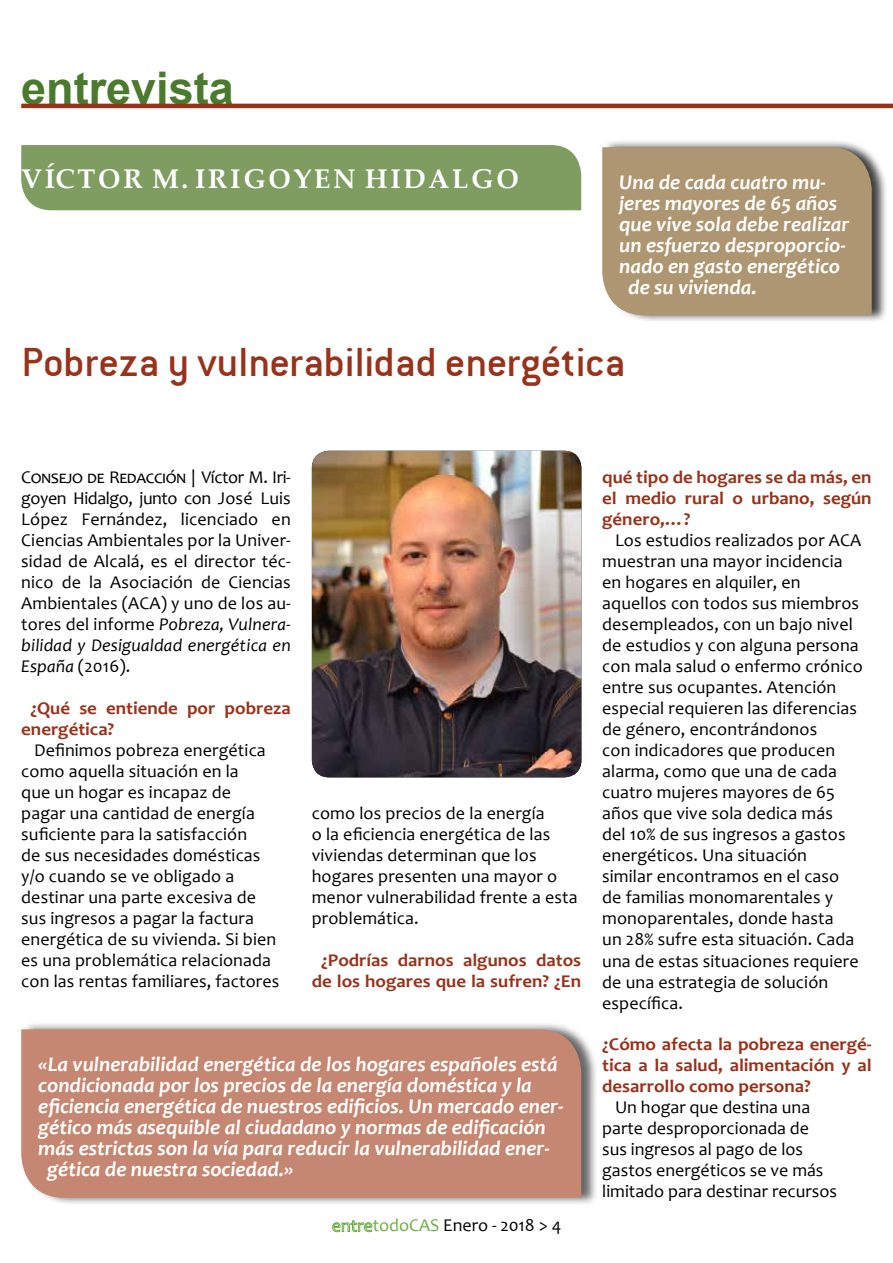
<style>
.page{position:relative;width:893px;height:1263px;background:#fff}
.page>*{position:absolute;margin:0;border:0;box-sizing:border-box;transform-origin:0 0}
.t1{font:45px "Conduit ITC";color:#99321a}
.t2{font:700 45px "Arial";color:#4a7a2d}
.t3{font:700 27px "Palatino Linotype";letter-spacing:.1em;color:#fff}
.t4{font:italic 700 21px "Candara";color:#fff}
.t5{font:18px/21px "Candara";letter-spacing:.01em;color:#000}
.t6{font:700 18px/21px "Candara";color:#99321a;text-align:justify;scale:1.05 1}
.s1{font-style:italic}
.s2{color:#6bad40}
</style>
<div class="page">
<svg style="left:332px;top:1220px;width:40px;height:12px"></svg>
<div style="left:21px;top:145px;width:560px;height:65px;background:#7f9c61"></div>
<div style="left:602px;top:139px;width:287px;height:185px;background:#000;opacity:.75"></div>
<div style="left:602px;top:147px;width:270px;height:168px;background:#ad9671"></div>
<hr style="left:21px;top:104px;width:872px;height:4px;background:#99321a">
<img style="left:312px;top:451px;width:269px;height:326px">
<div style="left:22px;top:1021px;width:576px;height:185px;background:#000;opacity:.75"></div>
<div style="left:21px;top:1029px;width:560px;height:169px;background:#c58771"></div>
<h1 class="t2" style="left:21px;top:56px;width:214px">entrevista</h1>
<h2 class="t3" style="left:21px;top:159px;width:499px">VÍCTOR M. IRIGOYEN HIDALGO</h2>
<p class="t4" style="left:619px;top:169px;width:208px">Una de cada cuatro mu-</p>
<p class="t4" style="left:619px;top:190px;width:219px">jeres mayores de 65 años</p>
<p class="t4" style="left:619px;top:211px;width:231px">que vive sola debe realizar</p>
<p class="t4" style="left:619px;top:232px;width:228px">un esfuerzo desproporcio-</p>
<p class="t4" style="left:619px;top:253px;width:222px">nado en gasto energético</p>
<p class="t4" style="left:628px;top:274px;width:130px">de su vivienda.</p>
<h1 class="t1" style="left:21px;top:336px;width:606px">Pobreza y vulnerabilidad energética</h1>
<p class="t5" style="left:21px;top:467px;width:271px;text-align:justify">Consejo de Redacción | Víctor M. Iri&shy;goyen Hidalgo, junto con José Luis López Fernández, licenciado en Ciencias Ambientales por la Univer&shy;sidad de Alcalá, es el director téc&shy;nico de la Asociación de Ciencias Ambientales (ACA) y uno de los au&shy;tores del informe <span class="s1">Pobreza, Vulnera&shy;bilidad y Desigualdad energética en España</span> (2016).</p>
<p class="t6" style="left:21px;top:698px;width:258px;text-indent:9px">¿Qué se entiende por pobreza energética?</p>
<p class="t5" style="left:21px;top:740px;width:260px;text-indent:13px">Definimos pobreza energética como aquella situación en la<br>que un hogar es incapaz de pagar una cantidad de energía suficiente para la satisfacción<br>de sus necesidades domésticas y/o cuando se ve obligado a destinar una parte excesiva de sus ingresos a pagar la factura energética de su vivienda. Si bien es una problemática relacionada con las rentas familiares, factores</p>
<p class="t5" style="left:312px;top:803px;width:267px">como los precios de la energía<br>o la eficiencia energética de las viviendas determinan que los hogares presenten una mayor o menor vulnerabilidad frente a esta problemática.</p>
<p class="t6" style="left:312px;top:950px;width:258px;text-align:center">¿Podrías darnos algunos datos de los hogares que la sufren? ¿En</p>
<p class="t4" style="left:38px;top:1051px;width:521px">«La vulnerabilidad energética de los hogares españoles está</p>
<p class="t4" style="left:38px;top:1072px;width:495px">condicionada por los precios de la energía doméstica y la</p>
<p class="t4" style="left:38px;top:1093px;width:526px">eficiencia energética de nuestros edificios. Un mercado ener-</p>
<p class="t4" style="left:38px;top:1114px;width:509px">gético más asequible al ciudadano y normas de edificación</p>
<p class="t4" style="left:38px;top:1135px;width:513px">más estrictas son la vía para reducir la vulnerabilidad ener-</p>
<p class="t4" style="left:47px;top:1156px;width:248px">gética de nuestra sociedad.»</p>
<p class="t5" style="left:373px;top:1215px;width:190px"><span class="s2">todoCAS</span> Enero - 2018 &gt; 4</p>
<p class="t6" style="left:602px;top:467px;width:258px">qué tipo de hogares se da más, en el medio rural o urbano, según género,…?</p>
<p class="t5" style="left:602px;top:530px;width:262px;text-indent:13px">Los estudios realizados por ACA muestran una mayor incidencia en hogares en alquiler, en aquellos con todos sus miembros desempleados, con un bajo nivel de estudios y con alguna persona con mala salud o enfermo crónico entre sus ocupantes. Atención especial requieren las diferencias de género, encontrándonos<br>con indicadores que producen alarma, como que una de cada cuatro mujeres mayores de 65 años que vive sola dedica más<br>del 10% de sus ingresos a gastos energéticos. Una situación<br>similar encontramos en el caso de familias monomarentales y monoparentales, donde hasta<br>un 28% sufre esta situación. Cada una de estas situaciones requiere de una estrategia de solución específica.</p>
<p class="t6" style="left:602px;top:1034px;width:258px">¿Cómo afecta la pobreza energé&shy;tica a la salud, alimentación y al desarrollo como persona?</p>
<p class="t5" style="left:602px;top:1097px;width:236px;text-indent:13px">Un hogar que destina una parte desproporcionada de sus ingresos al pago de los gastos energéticos se ve más limitado para destinar recursos</p>
</div>
